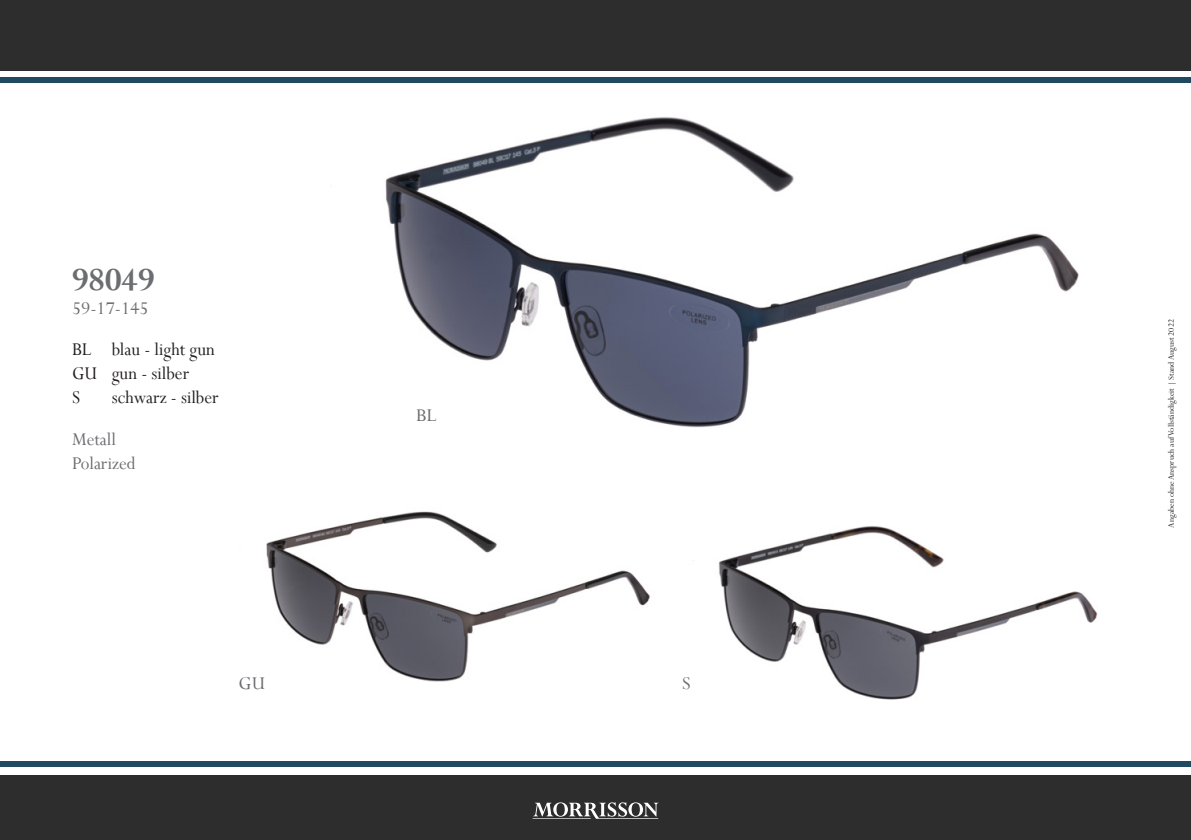
<style>
.page{position:relative;width:1191px;height:840px;background:#fff}
.page>*{position:absolute;margin:0;border:0;box-sizing:border-box;transform-origin:0 0}
.t1{font:700 36px "Perpetua";color:#6c6d70}
.t2{font:20px "Perpetua";color:#231f20;scale:.95 1}
.t3{font:20px "Perpetua";color:#6c6d70;scale:.95 1}
.t4{font:20px "Perpetua";color:#6c6d70}
.t5{font:9px "Perpetua";color:#231f20}
</style>
<div class="page">
<div style="left:0;top:774px;width:1190px;height:65px;background:#2c2d2c"></div>
<svg style="left:533px;top:802px;width:125px;height:16px"></svg>
<div style="left:0;top:77px;width:1191px;height:6px;background:#204a60"></div>
<div style="left:0;top:761px;width:1190px;height:5px;background:#204a60"></div>
<div style="left:0;top:0;width:1191px;height:71px;background:#2c2d2c"></div>
<img style="left:693px;top:526px;width:405px;height:174px">
<img style="left:266px;top:511px;width:384px;height:171px">
<img style="left:385px;top:117px;width:694px;height:311px">
<p class="t1" style="left:72px;top:256px;width:84px">98049</p>
<p class="t4" style="left:72px;top:295px;width:78px">59-17-145</p>
<p class="t2" style="left:72px;top:337px;width:152px">BL blau - light gun</p>
<p class="t2" style="left:72px;top:361px;width:125px">GU gun - silber</p>
<p class="t2" style="left:72px;top:385px;width:10px">S</p>
<p class="t2" style="left:112px;top:385px;width:114px">schwarz - silber</p>
<p class="t3" style="left:72px;top:426px;width:48px">Metall</p>
<p class="t3" style="left:72px;top:450px;width:68px">Polarized</p>
<p class="t4" style="left:416px;top:402px;width:22px">BL</p>
<p class="t4" style="left:238px;top:670px;width:28px">GU</p>
<p class="t4" style="left:682px;top:670px;width:10px">S</p>
<p class="t5" style="left:1165px;top:527px;width:210px;rotate:-90deg">Angaben ohne Anspruch auf Vollständigkeit | Stand August 2022</p>
</div>
